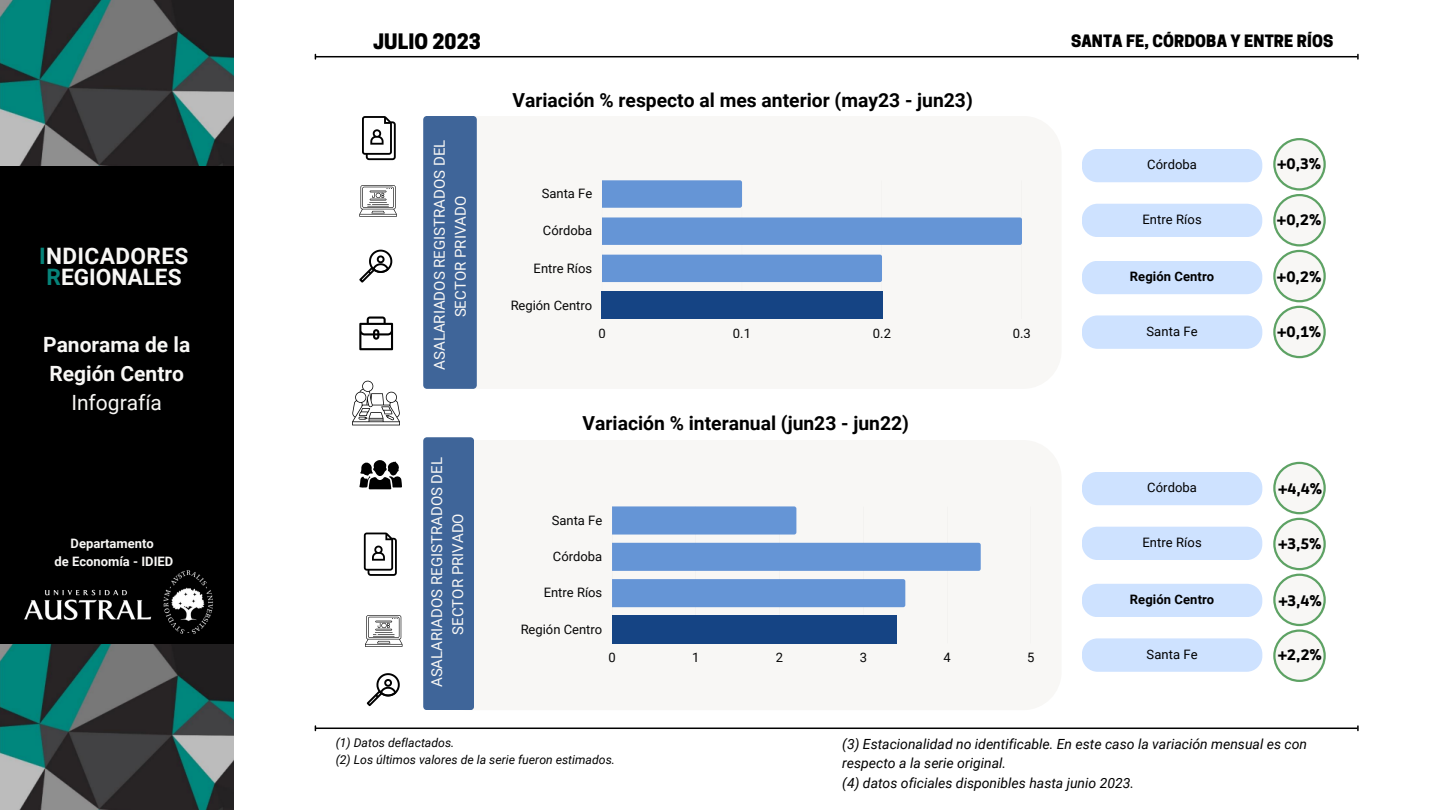
<style>
.page{position:relative;width:1440px;height:810px;background:#fff}
.page>*{position:absolute;margin:0;border:0;box-sizing:border-box;transform-origin:0 0}
.t1{font:700 22.6px "Roboto";letter-spacing:.015em;color:#f8f7f5}
.t2{font:700 21px/29.2px "Roboto";color:#f8f7f5;text-align:center}
.t3{font:21px "Roboto";color:#f8f7f5}
.t4{font:700 20.4px "Roboto";color:#f8f7f5}
.t5{font:800 20px "Cooper Hewitt";letter-spacing:.005em;color:#000}
.t6{font:700 19.3px "Roboto";color:#000}
.t7{font:800 16px "Cooper Hewitt";letter-spacing:.005em;color:#000}
.t8{font:15px/21px "Roboto";color:#f8f7f5;text-align:center}
.t9{font:900 15px "Ruda";color:#000}
.t10{font:italic 14px/19.5px "Roboto";color:#000}
.t11{font:13px "Roboto";color:#000}
.t12{font:700 13px "Roboto";color:#f8f7f5}
.t13{font:700 13px "Roboto";letter-spacing:.005em;color:#000}
.t14{font:italic 12.2px "Roboto";color:#000}
.s1{color:#068379}
</style>
<div class="page">
<div style="left:430px;top:116px;width:632px;height:273px;background:#f8f7f5;border-radius:38px"></div>
<svg style="left:602px;top:217px;width:418px;height:102px;fill:#6595d6"></svg>
<svg style="left:602px;top:180px;width:140px;height:28px;background:#6897d6"></svg>
<svg style="left:1020px;top:217px;width:2px;height:28px"></svg>
<svg style="left:880px;top:255px;width:2px;height:27px"></svg>
<div style="left:428px;top:440px;width:634px;height:270px;background:#f8f7f5;border-radius:38px"></div>
<svg style="left:612px;top:507px;width:367px;height:137px"></svg>
<div style="left:612px;top:506px;width:184px;height:29px;background:#6595d6"></div>
<svg style="left:978px;top:543px;width:3px;height:28px"></svg>
<svg style="left:903px;top:579px;width:2px;height:28px"></svg>
<svg style="left:362px;top:116px;width:34px;height:44px"></svg>
<svg style="left:359px;top:185px;width:38px;height:32px"></svg>
<svg style="left:359px;top:250px;width:33px;height:33px"></svg>
<svg style="left:359px;top:317px;width:34px;height:33px"></svg>
<svg style="left:352px;top:381px;width:48px;height:44px"></svg>
<svg style="left:359px;top:460px;width:43px;height:29px"></svg>
<div style="left:423px;top:116px;width:54px;height:273px;background:#3f6599"></div>
<div style="left:423px;top:437px;width:51px;height:273px;background:#3f6599"></div>
<div style="left:1082px;top:149px;width:180px;height:33px;background:#cee2ff;border-radius:16px"></div>
<div style="left:1082px;top:204px;width:180px;height:33px;background:#cee2ff;border-radius:16px"></div>
<div style="left:1082px;top:261px;width:180px;height:33px;background:#cee2ff;border-radius:16px"></div>
<div style="left:1082px;top:315px;width:180px;height:34px;background:#cee2ff;border-radius:16px"></div>
<svg style="left:364px;top:533px;width:33px;height:43px"></svg>
<svg style="left:365px;top:615px;width:37px;height:32px"></svg>
<svg style="left:367px;top:673px;width:33px;height:33px"></svg>
<svg style="left:1273px;top:138px;width:53px;height:220px"></svg>
<div style="left:613px;top:615px;width:284px;height:29px;background:#154484"></div>
<div style="left:602px;top:292px;width:280px;height:27px;background:#154484"></div>
<div style="left:1082px;top:472px;width:180px;height:33px;background:#cee2ff;border-radius:16px"></div>
<div style="left:1082px;top:527px;width:180px;height:33px;background:#cee2ff;border-radius:16px"></div>
<div style="left:1082px;top:584px;width:180px;height:33px;background:#cee2ff;border-radius:16px"></div>
<div style="left:1082px;top:638px;width:180px;height:34px;background:#cee2ff;border-radius:16px"></div>
<svg style="left:1273px;top:462px;width:53px;height:220px"></svg>
<div style="left:0;top:0;width:234px;height:810px;background:#000"></div>
<img style="left:24px;top:570px;width:189px;height:64px">
<img style="left:0;top:0;width:233px;height:166px">
<img style="left:0;top:644px;width:233px;height:166px">
<hr style="left:316px;top:728px;width:1042px;height:1px;background:#000">
<hr style="left:316px;top:56px;width:1042px;height:1px;background:#000">
<p class="t1" style="left:39px;top:243px;width:151px"><span class="s1">I</span>NDICADORES</p>
<p class="t1" style="left:47px;top:264px;width:136px"><span class="s1">R</span>EGIONALES</p>
<p class="t2" style="left:43px;top:330px;width:149px">Panorama de la<br>Región Centro</p>
<p class="t3" style="left:71px;top:391px;width:92px">Infografía</p>
<p class="t12" style="left:71px;top:536px;width:85px">Departamento</p>
<p class="t12" style="left:54px;top:554px;width:120px">de Economía - IDIED</p>
<p class="t5" style="left:373px;top:34px;width:109px">JULIO 2023</p>
<p class="t7" style="left:1071px;top:35px;width:264px">SANTA FE, CÓRDOBA Y ENTRE RÍOS</p>
<p class="t8" style="left:429px;top:370px;width:232px;rotate:-90deg">ASALARIADOS REGISTRADOS DEL<br>SECTOR PRIVADO</p>
<p class="t4" style="left:441px;top:313px;width:130px;rotate:-90deg">PRODUCCIÓN</p>
<p class="t8" style="left:426px;top:687px;width:232px;rotate:-90deg">ASALARIADOS REGISTRADOS DEL<br>SECTOR PRIVADO</p>
<p class="t4" style="left:443px;top:626px;width:130px;rotate:-90deg">PRODUCCIÓN</p>
<p class="t4" style="left:440px;top:634px;width:130px;rotate:-90deg">PRODUCCIÓN</p>
<p class="t6" style="left:512px;top:90px;width:462px">Variación % respecto al mes anterior (may23 - jun23)</p>
<p class="t11" style="left:542px;top:186px;width:52px">Santa Fe</p>
<p class="t11" style="left:543px;top:223px;width:51px">Córdoba</p>
<p class="t11" style="left:534px;top:261px;width:60px">Entre Ríos</p>
<p class="t11" style="left:511px;top:298px;width:83px">Región Centro</p>
<p class="t11" style="left:598px;top:326px;width:9px">0</p>
<p class="t11" style="left:733px;top:326px;width:20px">0.1</p>
<p class="t11" style="left:873px;top:326px;width:20px">0.2</p>
<p class="t11" style="left:1013px;top:326px;width:20px">0.3</p>
<p class="t6" style="left:583px;top:412px;width:328px">Variación % interanual (jun23 - jun22)</p>
<p class="t11" style="left:552px;top:513px;width:52px">Santa Fe</p>
<p class="t11" style="left:553px;top:549px;width:51px">Córdoba</p>
<p class="t11" style="left:544px;top:585px;width:60px">Entre Ríos</p>
<p class="t11" style="left:521px;top:622px;width:83px">Región Centro</p>
<p class="t11" style="left:608px;top:650px;width:9px">0</p>
<p class="t11" style="left:692px;top:650px;width:9px">1</p>
<p class="t11" style="left:776px;top:650px;width:9px">2</p>
<p class="t11" style="left:860px;top:650px;width:9px">3</p>
<p class="t11" style="left:944px;top:650px;width:9px">4</p>
<p class="t11" style="left:1027px;top:650px;width:9px">5</p>
<p class="t11" style="left:1147px;top:157px;width:51px">Córdoba</p>
<p class="t9" style="left:1277px;top:155px;width:46px">+0,3%</p>
<p class="t11" style="left:1142px;top:212px;width:61px">Entre Ríos</p>
<p class="t9" style="left:1277px;top:211px;width:46px">+0,2%</p>
<p class="t13" style="left:1130px;top:269px;width:86px">Región Centro</p>
<p class="t9" style="left:1277px;top:268px;width:46px">+0,2%</p>
<p class="t11" style="left:1147px;top:324px;width:53px">Santa Fe</p>
<p class="t9" style="left:1277px;top:323px;width:46px">+0,1%</p>
<p class="t11" style="left:1147px;top:480px;width:51px">Córdoba</p>
<p class="t9" style="left:1278px;top:480px;width:46px">+4,4%</p>
<p class="t11" style="left:1142px;top:535px;width:61px">Entre Ríos</p>
<p class="t9" style="left:1278px;top:535px;width:45px">+3,5%</p>
<p class="t13" style="left:1130px;top:592px;width:86px">Región Centro</p>
<p class="t9" style="left:1278px;top:592px;width:45px">+3,4%</p>
<p class="t11" style="left:1147px;top:647px;width:53px">Santa Fe</p>
<p class="t9" style="left:1278px;top:647px;width:46px">+2,2%</p>
<p class="t14" style="left:336px;top:736px;width:120px">(1) Datos deflactados.</p>
<p class="t14" style="left:336px;top:753px;width:281px">(2) Los últimos valores de la serie fueron estimados.</p>
<p class="t10" style="left:842px;top:734px;width:466px">(3) Estacionalidad no identificable. En este caso la variación mensual es con respecto a la serie original.</p>
<p class="t10" style="left:842px;top:773px;width:293px">(4) datos oficiales disponibles hasta junio 2023.</p>
</div>
